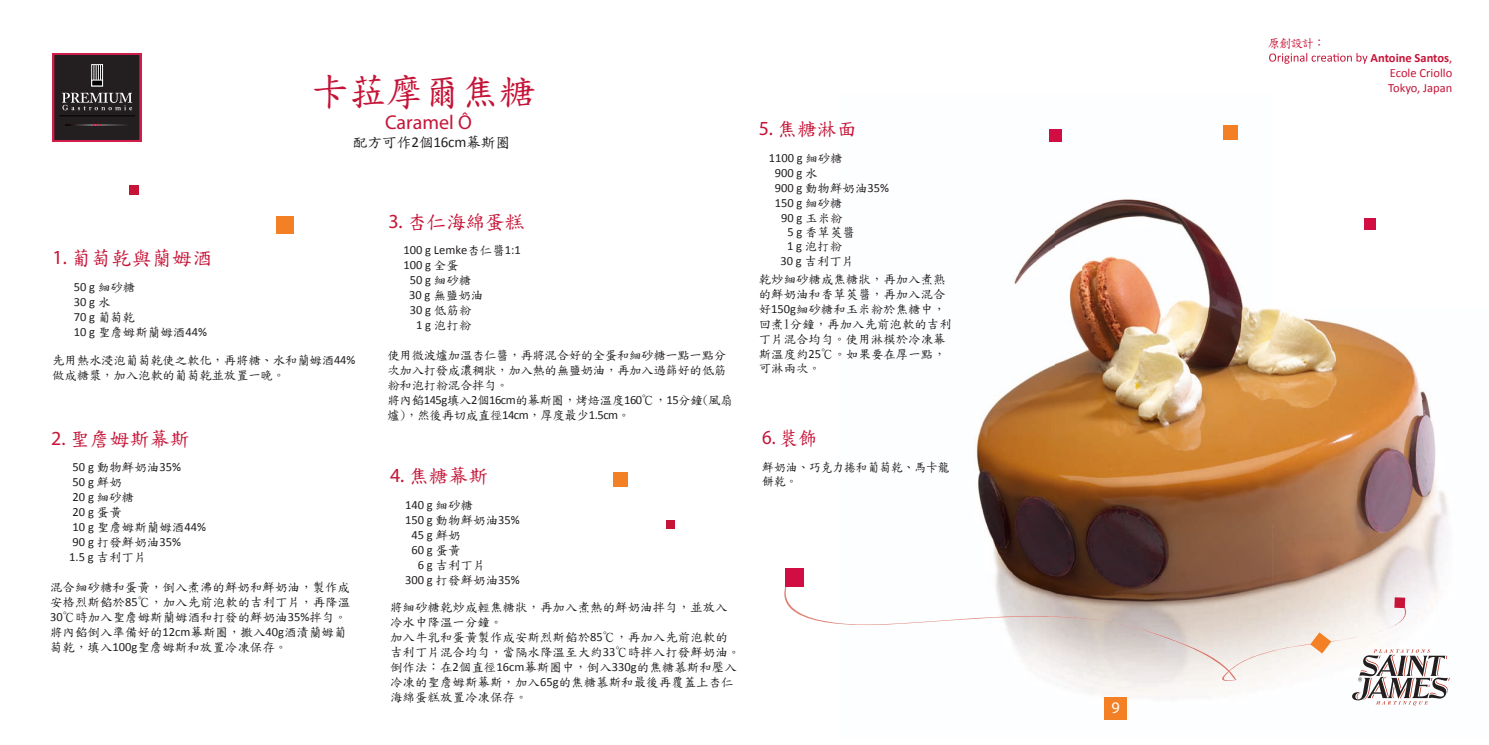
<style>
.page{position:relative;width:1489px;height:745px;background:#fff}
.page>*{position:absolute;margin:0;border:0;box-sizing:border-box;transform-origin:0 0}
.t1{font:37.5px "DF Kai Shu SB Estd BF";letter-spacing:-.005em;color:#c51437}
.t2{font:20px "DF Kai Shu SB Estd BF";letter-spacing:-.005em;color:#c51437}
.t3{font:20px "Myriad Pro";color:#c51437}
.t4{font:20px "Myriad Pro";color:#c51437;scale:.94 1}
.t5{font:16.25px "Myriad Pro";color:#fff}
.t6{font:15px "DF Kai Shu SB Estd BF";letter-spacing:-.015em;color:#231f20}
.t7{font:12.5px/15px "DF Kai Shu SB Estd BF";color:#231f20}
.t8{font:12.5px/15px "Calibri";color:#231f20}
.t9{font:12.5px/15px "DF Kai Shu SB Estd BF";letter-spacing:-.035em;color:#231f20}
.t10{font:12.5px/15px "DF Kai Shu SB Estd BF";letter-spacing:-.02em;color:#231f20}
.t11{font:12.5px/15px "Calibri";color:#c51437;text-align:justify}
.t12{font:12.5px/14px "DF Kai Shu SB Estd BF";color:#231f20;scale:.94 1}
.t13{font:12.5px "DF Kai Shu SB Estd BF";color:#c51437}
.s1{font-family:"Calibri"}
.s2{font-family:"Myriad Pro"}
.s3{font-family:"DF Kai Shu SB Estd BF"}
.s4{font-weight:700}
</style>
<div class="page">
<img style="left:976px;top:125px;width:474px;height:595px">
<svg style="left:1351px;top:649px;width:98px;height:56px"></svg>
<div style="left:130px;top:185px;width:9px;height:10px;background:#c51437"></div>
<div style="left:277px;top:216px;width:17px;height:17px;background:#f48026"></div>
<div style="left:666px;top:520px;width:9px;height:8px;background:#c51437"></div>
<div style="left:613px;top:472px;width:14px;height:14px;background:#f48026"></div>
<div style="left:1049px;top:129px;width:13px;height:12px;background:#d20d44"></div>
<div style="left:1222px;top:125px;width:15px;height:15px;background:#f48026"></div>
<div style="left:1364px;top:218px;width:11px;height:11px;background:#d20d44"></div>
<svg style="left:784px;top:585px;width:53px;height:38px"></svg>
<img style="left:839px;top:606px;width:569px;height:74px">
<svg style="left:1394px;top:597px;width:10px;height:10px"></svg>
<svg style="left:1310px;top:632px;width:21px;height:21px"></svg>
<div style="left:785px;top:568px;width:18px;height:18px;background:#d20d44"></div>
<svg style="left:52px;top:53px;width:89px;height:89px;background:#3e2b2f"></svg>
<div style="left:1104px;top:697px;width:22px;height:22px;background:#f48026"></div>
<svg style="left:1269px;top:53px;width:98px;height:11px"></svg>
<p class="t1" style="left:312px;top:73px;width:225px">卡菈摩爾焦糖</p>
<p class="t6" style="left:352px;top:135px;width:167px">配方可作<span class="s1">2</span>個<span class="s1">16cm</span>幕斯圈</p>
<p class="t3" style="left:385px;top:110px;width:88px">Caramel Ô</p>
<p class="t2" style="left:52px;top:248px;width:161px"><span class="s2">1.</span> 葡萄乾與蘭姆酒</p>
<p class="t8" style="left:74px;top:278px;width:135px">50 g <span class="s3">細砂糖<br></span>30 g <span class="s3">水<br></span>70 g <span class="s3">葡萄乾<br></span>10 g <span class="s3">聖詹姆斯蘭姆酒</span>44%</p>
<p class="t10" style="left:52px;top:353px;width:304px">先用熱水浸泡葡萄乾使之軟化，再將糖、水和蘭姆酒<span class="s1">44%</span>做成糖漿，加入泡軟的葡萄乾並放置一晚。</p>
<p class="t2" style="left:51px;top:428px;width:140px"><span class="s2">2.</span> 聖詹姆斯幕斯</p>
<p class="t8" style="left:73px;top:458px;width:135px">50 g <span class="s3">動物鮮奶油</span>35%<br>50 g <span class="s3">鮮奶<br></span>20 g <span class="s3">細砂糖<br></span>20 g <span class="s3">蛋黃<br></span>10 g <span class="s3">聖詹姆斯蘭姆酒</span>44%<br>90 g <span class="s3">打發鮮奶油</span>35%</p>
<p class="t7" style="left:50px;top:579px;width:302px">混合細砂糖和蛋黃，倒入煮沸的鮮奶和鮮奶油，製作成安格烈斯餡於<span class="s1">85</span>℃，加入先前泡軟的吉利丁片，再降溫<br><span class="s1">30</span>℃時加入聖詹姆斯蘭姆酒和打發的鮮奶油<span class="s1">35%</span>拌勻。將內餡倒入準備好的<span class="s1">12cm</span>幕斯圈，撒入<span class="s1">40g</span>酒漬蘭姆葡萄乾，填入<span class="s1">100g</span>聖詹姆斯和放置冷凍保存。</p>
<p class="t8" style="left:69px;top:548px;width:79px">1.5 g <span class="s3">吉利丁片</span></p>
<p class="t2" style="left:388px;top:211px;width:138px"><span class="s2">3.</span> 杏仁海綿蛋糕</p>
<p class="t8" style="left:403px;top:242px;width:119px">100 g Lemke<span class="s3">杏仁醬</span>1:1</p>
<p class="t8" style="left:403px;top:257px;width:57px">100 g <span class="s3">全蛋</span></p>
<p class="t8" style="left:410px;top:272px;width:63px">50 g <span class="s3">細砂糖</span></p>
<p class="t7" style="left:410px;top:302px;width:63px;text-align:center"><span class="s1">30 g</span> 低筋粉<br><span class="s1">1 g</span> 泡打粉</p>
<p class="t9" style="left:387px;top:348px;width:347px">使用微波爐加溫杏仁醬，再將混合好的全蛋和細砂糖一點一點分次加入打發成濃稠狀，加入熱的無鹽奶油，再加入過篩好的低筋粉和泡打粉混合拌勻。<br>將內餡<span class="s1">145g</span>填入<span class="s1">2</span>個<span class="s1">16cm</span>的幕斯圈，烤焙溫度<span class="s1">160</span>℃，<span class="s1">15</span>分鐘(風扇爐)，然後再切成直徑<span class="s1">14cm</span>，厚度最少<span class="s1">1.5cm</span>。</p>
<p class="t7" style="left:409px;top:288px;width:76px"><span class="s1">30 g</span> 無鹽奶油</p>
<p class="t2" style="left:390px;top:466px;width:100px"><span class="s2">4.</span> 焦糖幕斯</p>
<p class="t8" style="left:405px;top:496px;width:69px">140 g <span class="s3">細砂糖</span></p>
<p class="t8" style="left:405px;top:511px;width:116px">150 g <span class="s3">動物鮮奶油</span>35%</p>
<p class="t8" style="left:411px;top:526px;width:51px">45 g <span class="s3">鮮奶</span></p>
<p class="t8" style="left:411px;top:541px;width:51px">60 g <span class="s3">蛋黃</span></p>
<p class="t7" style="left:390px;top:566px;width:339px;line-height:26.6px;text-indent:15px"><span class="s1">300 g</span> 打發鮮奶油<span class="s1">35%<br></span>將細砂糖乾炒成輕焦糖狀，再加入煮熱的鮮奶油拌勻，並放入</p>
<p class="t7" style="left:390px;top:614px;width:352px">冷水中降溫一分鐘。<br>加入牛乳和蛋黃製作成安斯烈斯餡於<span class="s1">85</span>℃，再加入先前泡軟的吉利丁片混合均勻，當隔水降溫至大約<span class="s1">33</span>℃時拌入打發鮮奶油。倒作法：在<span class="s1">2</span>個直徑<span class="s1">16cm</span>幕斯圈中，倒入<span class="s1">330g</span>的焦糖慕斯和壓入冷凍的聖詹姆斯幕斯，加入<span class="s1">65g</span>的焦糖慕斯和最後再覆蓋上杏仁海綿蛋糕放置冷凍保存。</p>
<p class="t7" style="left:417px;top:557px;width:69px"><span class="s1">6 g</span> 吉利丁片</p>
<p class="t2" style="left:758px;top:119px;width:99px"><span class="s2">5.</span> 焦糖淋面</p>
<p class="t8" style="left:768px;top:149px;width:75px">1100 g <span class="s3">細砂糖</span></p>
<p class="t8" style="left:774px;top:164px;width:44px">900 g <span class="s3">水</span></p>
<p class="t8" style="left:774px;top:179px;width:116px">900 g <span class="s3">動物鮮奶油</span>35%</p>
<p class="t8" style="left:774px;top:194px;width:69px">150 g <span class="s3">細砂糖</span></p>
<p class="t8" style="left:781px;top:209px;width:63px">90 g <span class="s3">玉米粉</span></p>
<p class="t7" style="left:787px;top:225px;width:69px"><span class="s1">5 g</span> 香草莢醬</p>
<p class="t7" style="left:780px;top:253px;width:75px"><span class="s1">30 g</span> 吉利丁片</p>
<p class="t7" style="left:787px;top:239px;width:57px"><span class="s1">1 g</span> 泡打粉</p>
<p class="t7" style="left:758px;top:271px;width:195px">乾炒細砂糖成焦糖狀，再加入煮熟的鮮奶油和香草莢醬，再加入混合好<span class="s1">150g</span>細砂糖和玉米粉於焦糖中，回煮1分鐘，再加入先前泡軟的吉利丁片混合均勻。使用淋模於冷凍幕斯溫度約<span class="s1">25</span>℃。如果要在厚一點，可淋兩次。</p>
<p class="t4" style="left:762px;top:424px;width:60px">6. <span class="s3">裝飾</span></p>
<p class="t12" style="left:762px;top:460px;width:201px">鮮奶油、巧克力捲和葡萄乾、馬卡龍餅乾。</p>
<p class="t13" style="left:1267px;top:37px;width:60px">原創設計：</p>
<p class="t11" style="left:1387px;top:49px;width:66px;text-indent:-18px"><span class="s4">Antoine Santos</span>, Ecole Criollo Tokyo, Japan</p>
<p class="t5" style="left:1111px;top:697px;width:10px">9</p>
</div>
